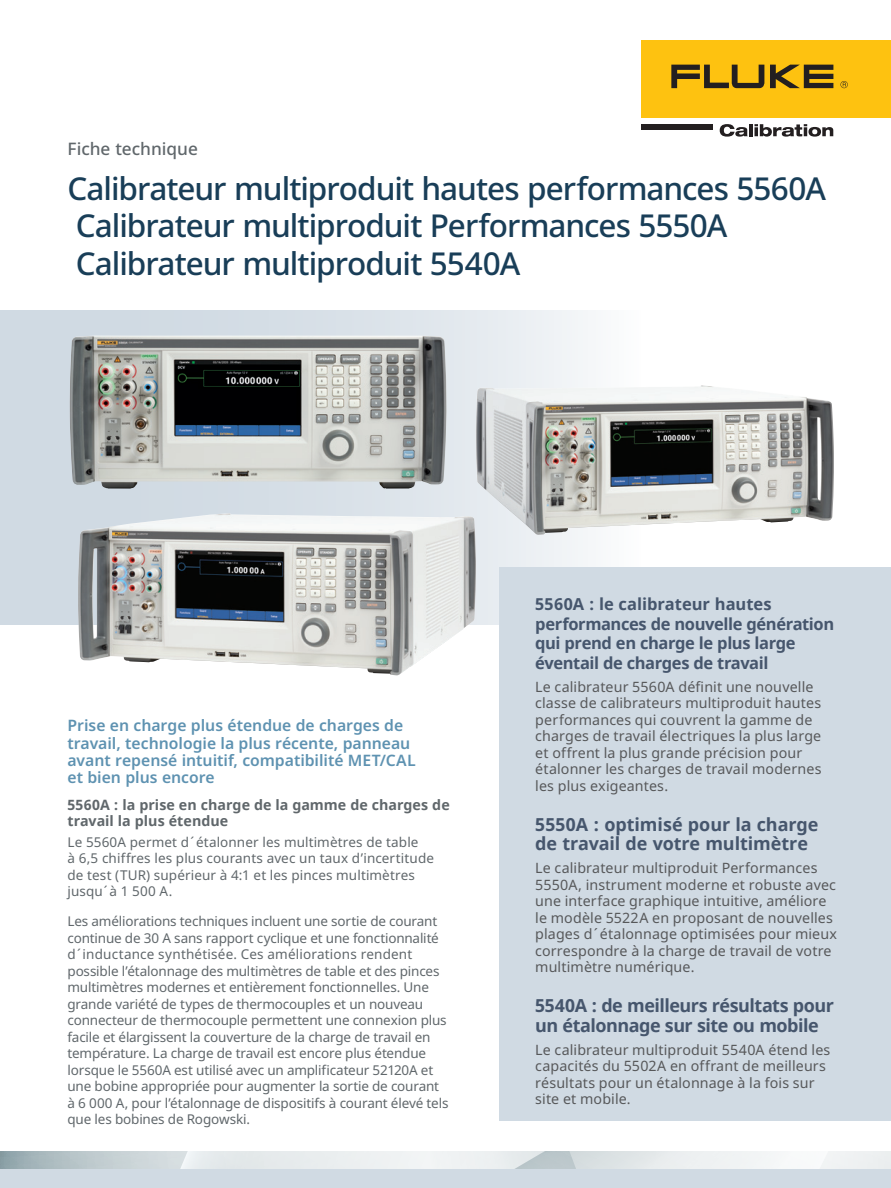
<style>
.page{position:relative;width:891px;height:1188px;background:#fff}
.page>*{position:absolute;margin:0;border:0;box-sizing:border-box;transform-origin:0 0}
.Main_Headline{font:500 31.5px/37.5px "Noto Sans";letter-spacing:-.03em;color:#193e58}
.Gradient_subhead{font:700 18px/19.5px "Noto Sans";letter-spacing:-.015em;color:#46566d}
.Technical_data_headi{font:500 17.25px "Noto Sans";letter-spacing:-.005em;color:#60676b}
.Gradient_subhead-2{font:700 16.5px/19.5px "Noto Sans";letter-spacing:-.025em;color:#46566d}
.Subhead_2{font:600 15.75px/17.2px "Noto Sans";color:#5e92b1}
.Gradient_body{font:14.25px/16.5px "Noto Sans";letter-spacing:.01em;color:#57585a}
.Subhead_3{font:700 14.25px/15.8px "Noto Sans";letter-spacing:.005em;color:#60676b}
.Body{font:13.5px/16.5px "Noto Sans";letter-spacing:-.01em;color:#60676b}
.Body-2{font:13.5px/16.5px "Noto Sans";letter-spacing:.01em;color:#60676b}
</style>
<div class="page">
<div style="left:641px;top:40px;width:250px;height:78px;background:#fec210"></div>
<svg style="left:671px;top:65px;width:162px;height:23px"></svg>
<svg style="left:840px;top:81px;width:8px;height:7px"></svg>
<div style="left:641px;top:124px;width:72px;height:6px;background:#231f20"></div>
<svg style="left:720px;top:124px;width:28px;height:13px"></svg>
<hr style="left:749px;top:124px;width:4px;height:12px;background:#231f20">
<svg style="left:755px;top:124px;width:78px;height:13px"></svg>
<svg style="left:0;top:1152px;width:891px;height:18px"></svg>
<div style="left:0;top:1170px;width:891px;height:18px;background:#d0dae3"></div>
<div style="left:0;top:310px;width:641px;height:315px;background:linear-gradient(to right,#c7d3dd,#f2f5f7)"></div>
<div style="left:499px;top:567px;width:392px;height:553px;background:#d0dae3"></div>
<img style="left:70px;top:336px;width:377px;height:153px">
<img style="left:78px;top:513px;width:398px;height:163px">
<img style="left:476px;top:385px;width:358px;height:150px">
<p class="Technical_data_headi" style="left:68px;top:137px;width:132px">Fiche technique</p>
<p class="Main_Headline" style="left:68px;top:171px;width:760px">Calibrateur multiproduit hautes performances 5560A<br>Calibrateur multiproduit Performances 5550A<br>Calibrateur multiproduit 5540A</p>
<p class="Subhead_2" style="left:68px;top:717px;width:350px">Prise en charge plus étendue de charges de travail, technologie la plus récente, panneau avant repensé intuitif, compatibilité MET/CAL et bien plus encore</p>
<p class="Subhead_3" style="left:68px;top:797px;width:384px">5560A : la prise en charge de la gamme de charges de travail la plus étendue</p>
<p class="Body-2" style="left:68px;top:833px;width:368px">Le 5560A permet d´étalonner les multimètres de table<br>à 6,5 chiffres les plus courants avec un taux d’incertitude de test (TUR) supérieur à 4:1 et les pinces multimètres jusqu´à 1 500 A.</p>
<p class="Body" style="left:68px;top:913px;width:383px">Les améliorations techniques incluent une sortie de courant continue de 30 A sans rapport cyclique et une fonctionnalité d´inductance synthétisée. Ces améliorations rendent possible l’étalonnage des multimètres de table et des pinces multimètres modernes et entièrement fonctionnelles. Une grande variété de types de thermocouples et un nouveau connecteur de thermocouple permettent une connexion plus facile et élargissent la couverture de la charge de travail en température. La charge de travail est encore plus étendue lorsque le 5560A est utilisé avec un amplificateur 52120A et une bobine appropriée pour augmenter la sortie de courant à 6 000 A, pour l’étalonnage de dispositifs à courant élevé tels que les bobines de Rogowski.</p>
<p class="Gradient_subhead-2" style="left:535px;top:595px;width:300px">5560A : le calibrateur hautes performances de nouvelle génération qui prend en charge le plus large éventail de charges de travail</p>
<p class="Gradient_body" style="left:535px;top:678px;width:288px">Le calibrateur 5560A définit une nouvelle classe de calibrateurs multiproduit hautes performances qui couvrent la gamme de charges de travail électriques la plus large et offrent la plus grande précision pour étalonner les charges de travail modernes les plus exigeantes.</p>
<p class="Gradient_subhead" style="left:535px;top:815px;width:285px">5550A : optimisé pour la charge de travail de votre multimètre</p>
<p class="Gradient_body" style="left:535px;top:860px;width:303px">Le calibrateur multiproduit Performances 5550A, instrument moderne et robuste avec une interface graphique intuitive, améliore le modèle 5522A en proposant de nouvelles plages d´étalonnage optimisées pour mieux correspondre à la charge de travail de votre multimètre numérique.</p>
<p class="Gradient_subhead" style="left:535px;top:996px;width:300px">5540A : de meilleurs résultats pour un étalonnage sur site ou mobile</p>
<p class="Gradient_body" style="left:535px;top:1041px;width:297px">Le calibrateur multiproduit 5540A étend les capacités du 5502A en offrant de meilleurs résultats pour un étalonnage à la fois sur site et mobile.</p>
</div>
